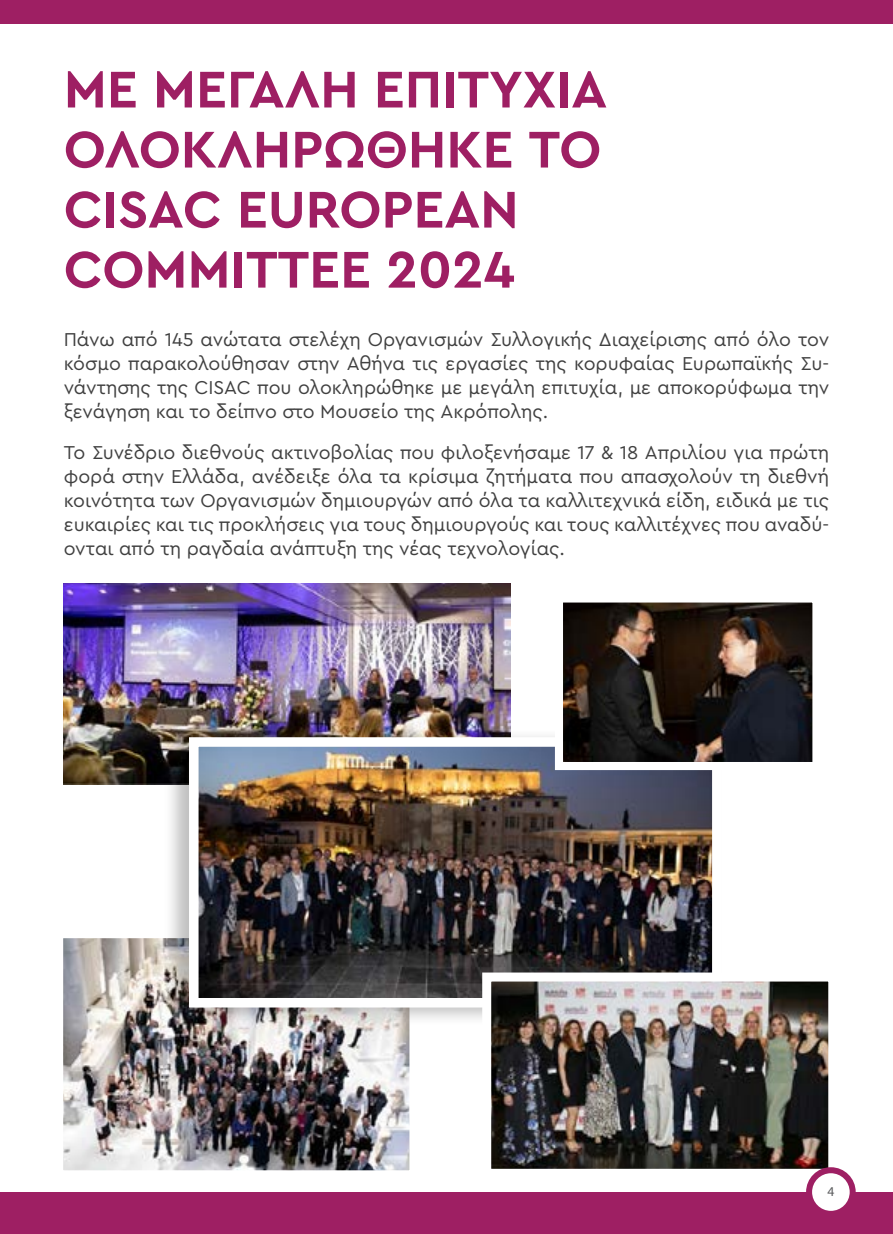
<style>
.page{position:relative;width:893px;height:1234px;background:#fff}
.page>*{position:absolute;margin:0;border:0;box-sizing:border-box;transform-origin:0 0}
.t1{font:700 54px/60px "Cera Pro";color:#9e1f63}
.t2{font:19.5px/24px "Cera Pro";color:#404040;text-align:justify}
.t3{font:13.5px "Myriad Pro";color:#58595b}
</style>
<div class="page">
<img style="left:64px;top:938px;width:344px;height:230px">
<div style="left:57px;top:931px;width:358px;height:244px;border:6px solid #fff"></div>
<div style="left:0;top:1191px;width:893px;height:42px;background:#9e1f63"></div>
<div style="left:0;top:0;width:893px;height:24px;background:#9e1f63"></div>
<img style="left:64px;top:583px;width:446px;height:201px">
<div style="left:163px;top:727px;width:561px;height:298px;background:#000;opacity:.25"></div>
<img style="left:200px;top:748px;width:511px;height:248px">
<div style="left:189px;top:737px;width:533px;height:270px;border:10px solid #fff"></div>
<img style="left:492px;top:982px;width:335px;height:185px">
<div style="left:482px;top:972px;width:355px;height:205px;border:9px solid #fff"></div>
<svg style="left:809px;top:1169px;width:44px;height:44px"></svg>
<div style="left:806px;top:1166px;width:50px;height:50px;border:6px solid #9e1f63;border-radius:50%"></div>
<img style="left:564px;top:603px;width:247px;height:157px">
<div style="left:555px;top:594px;width:265px;height:175px;border:8px solid #fff"></div>
<h1 class="t1" style="left:64px;top:57px;width:545px">ΜΕ ΜΕΓΆΛΗ ΕΠΙΤΥΧΊΑ<br>ΟΛΟΚΛΗΡΏΘΗΚΕ ΤΟ<br>CISAC EUROPEAN<br>COMMITTEE 2024</h1>
<p class="t2" style="left:64px;top:326px;width:767px">Πάνω από 145 ανώτατα στελέχη Οργανισμών Συλλογικής Διαχείρισης από όλο τον κόσμο παρακολούθησαν στην Αθήνα τις εργασίες της κορυφαίας Ευρωπαϊκής Συ&shy;νάντησης της CISAC που ολοκληρώθηκε με μεγάλη επιτυχία, με αποκορύφωμα την ξενάγηση και το δείπνο στο Μουσείο της Ακρόπολης.</p>
<p class="t2" style="left:64px;top:439px;width:767px">Το Συνέδριο διεθνούς ακτινοβολίας που φιλοξενήσαμε 17 &amp; 18 Απριλίου για πρώτη φορά στην Ελλάδα, ανέδειξε όλα τα κρίσιμα ζητήματα που απασχολούν τη διεθνή κοινότητα των Οργανισμών δημιουργών από όλα τα καλλιτεχνικά είδη, ειδικά με τις ευκαιρίες και τις προκλήσεις για τους δημιουργούς και τους καλλιτέχνες που αναδύ&shy;ονται από τη ραγδαία ανάπτυξη της νέας τεχνολογίας.</p>
<p class="t3" style="left:827px;top:1182px;width:8px">4</p>
</div>
